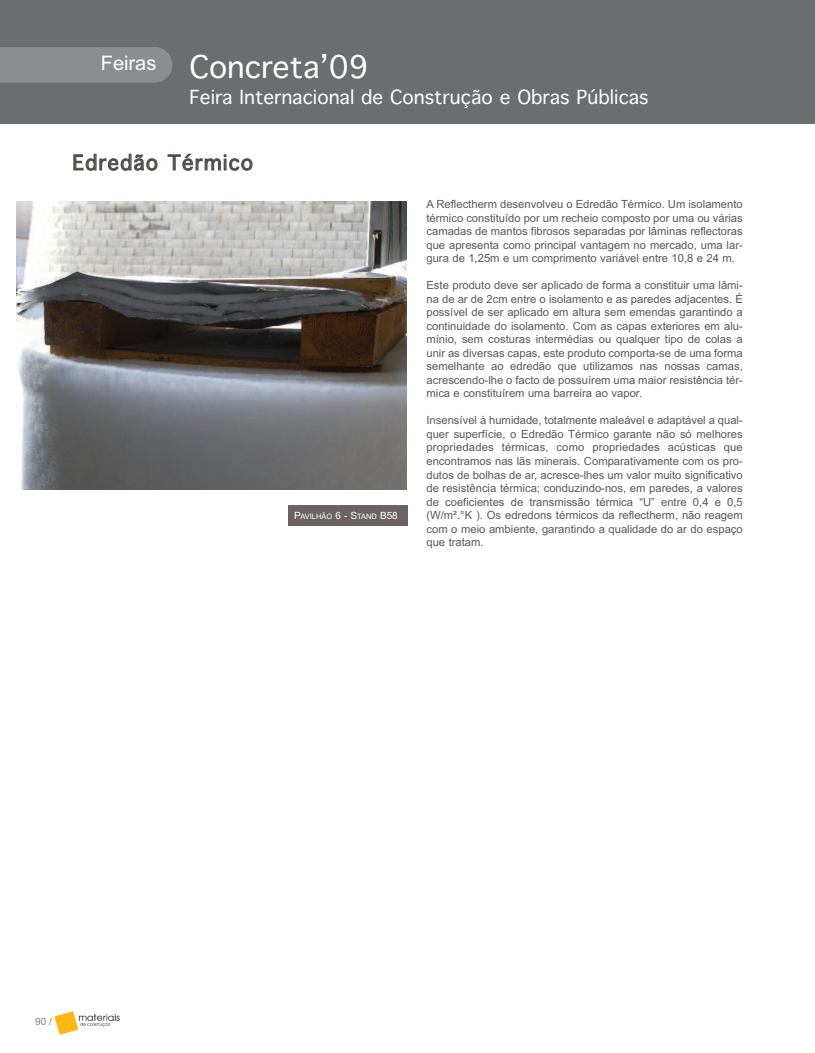
<style>
.page{position:relative;width:815px;height:1053px;background:#fff}
.page>*{position:absolute;margin:0;border:0;box-sizing:border-box;transform-origin:0 0}
.t1{font:30px "Geneva";color:#fff}
.t2{font:20px "Geneva";letter-spacing:.065em;color:#524a47}
.t3{font:18.75px "Geneva";color:#fff}
.t4{font:11.25px/13.5px "Arial";color:#57585a;text-align:justify}
.t5{font:10px "Arial";color:#808285}
.t6{font:7.5px "Arial";color:#fff}
.s1{font-size:10px}
</style>
<div class="page">
<img style="left:55px;top:1011px;width:64px;height:23px">
<div style="left:0;top:0;width:815px;height:124px;background:#6c6d70"></div>
<div style="left:0;top:47px;width:173px;height:36px;background:#8b8d90"></div>
<img style="left:17px;top:201px;width:389px;height:289px">
<div style="left:288px;top:505px;width:119px;height:21px;background:#6b6360"></div>
<h1 class="t1" style="left:101px;top:50px;width:270px"><sup>Feiras</sup> Concreta’09</h1>
<h3 class="t3" style="left:189px;top:86px;width:461px">Feira Internacional de Construção e Obras Públicas</h3>
<h2 class="t2" style="left:72px;top:151px;width:182px">Edredão Térmico</h2>
<p class="t6" style="left:294px;top:512px;width:105px"><span class="s1">P</span>AVILHÃO <span class="s1">6 - S</span>TAND <span class="s1">B58</span></p>
<p class="t4" style="left:426px;top:198px;width:318px">A Reflectherm desenvolveu o Edredão Térmico. Um isolamento térmico constituído por um recheio composto por uma ou várias camadas de mantos fibrosos separadas por lâminas reflectoras que apresenta como principal vantagem no mercado, uma lar&shy;gura de 1,25m e um comprimento variável entre 10,8 e 24 m.</p>
<p class="t4" style="left:426px;top:279px;width:318px">Este produto deve ser aplicado de forma a constituir uma lâmi&shy;na de ar de 2cm entre o isolamento e as paredes adjacentes. É possível de ser aplicado em altura sem emendas garantindo a continuidade do isolamento. Com as capas exteriores em alu&shy;mínio, sem costuras intermédias ou qualquer tipo de colas a unir as diversas capas, este produto comporta-se de uma forma semelhante ao edredão que utilizamos nas nossas camas, acrescendo-lhe o facto de possuírem uma maior resistência tér&shy;mica e constituírem uma barreira ao vapor.</p>
<p class="t4" style="left:426px;top:414px;width:318px">Insensível à humidade, totalmente maleável e adaptável a qual&shy;quer superfície, o Edredão Térmico garante não só melhores propriedades térmicas, como propriedades acústicas que encontramos nas lãs minerais. Comparativamente com os pro&shy;dutos de bolhas de ar, acresce-lhes um valor muito significativo de resistência térmica; conduzindo-nos, em paredes, a valores de coeficientes de transmissão térmica “U” entre 0,4 e 0,5 (W/m².°K ). Os edredons térmicos da reflectherm, não reagem com o meio ambiente, garantindo a qualidade do ar do espaço que tratam.</p>
<p class="t5" style="left:35px;top:1016px;width:18px">90 /</p>
</div>
